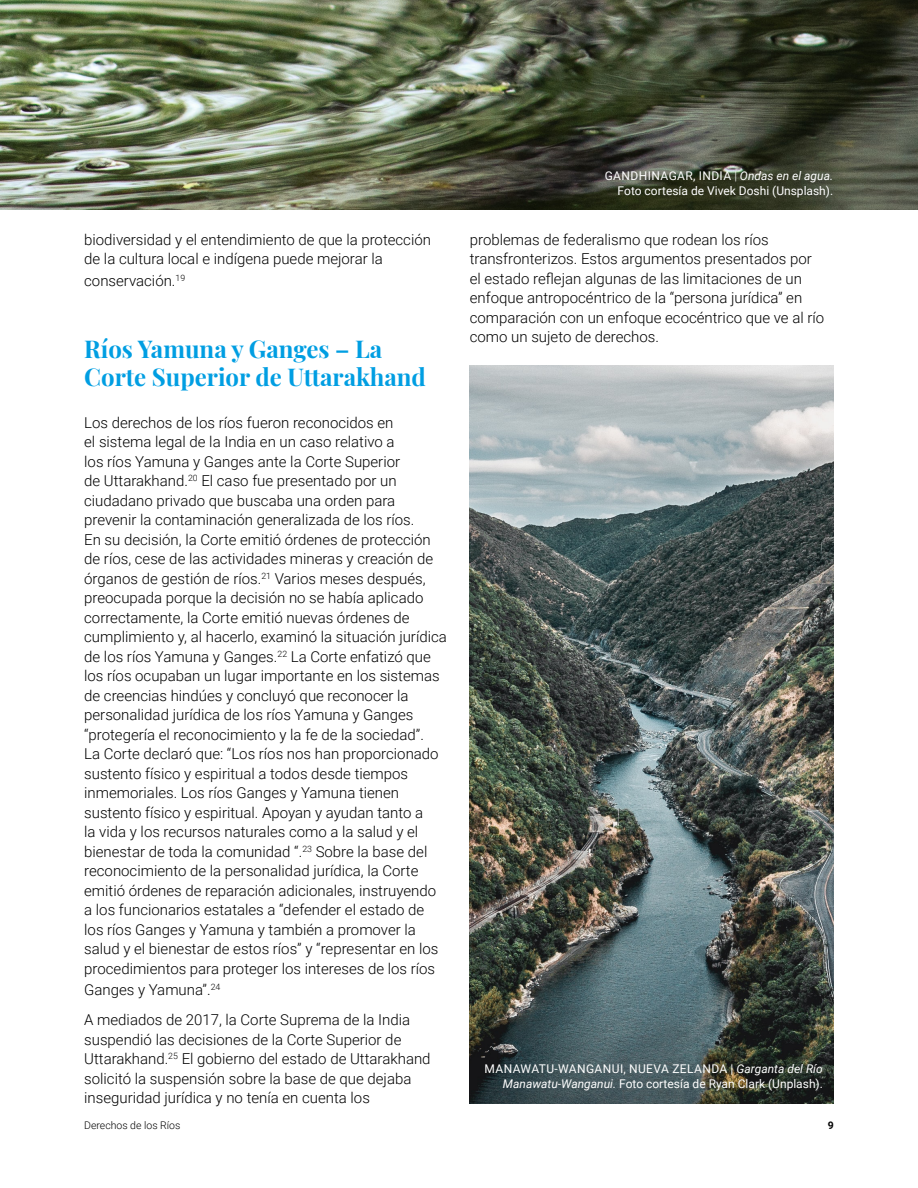
<style>
.page{position:relative;width:918px;height:1188px;background:#fff}
.page>*{position:absolute;margin:0;border:0;box-sizing:border-box;transform-origin:0 0}
.t1{font:24px/28.8px "Playfair Display";color:#009ee2}
.t2{font:300 15px/19.5px "Roboto";color:#000}
.t3{font:12px/15px "Roboto";color:#fff;text-align:right}
.t4{font:300 10.5px "Roboto";color:#000}
.t5{font:700 10.5px "Roboto";color:#000}
.s1{font-weight:300}
.s2{font-style:italic}
</style>
<div class="page">
<img style="left:470px;top:365px;width:364px;height:739px">
<img style="left:0;top:0;width:918px;height:210px">
<p class="t2" style="left:84px;top:229px;width:348px">biodiversidad y el entendimiento de que la protección de la cultura local e indígena puede mejorar la</p>
<p class="t2" style="left:84px;top:270px;width:103px">conservación.<sup>19</sup></p>
<h1 class="t1" style="left:84px;top:332px;width:343px">Ríos Yamuna y Ganges – La<br>Corte Superior de Uttarakhand</h1>
<p class="t2" style="left:84px;top:412px;width:364px">Los derechos de los ríos fueron reconocidos en<br>el sistema legal de la India en un caso relativo a<br>los ríos Yamuna y Ganges ante la Corte Superior<br>de Uttarakhand.<sup>20</sup> El caso fue presentado por un ciudadano privado que buscaba una orden para prevenir la contaminación generalizada de los ríos.<br>En su decisión, la Corte emitió órdenes de protección de ríos, cese de las actividades mineras y creación de órganos de gestión de ríos.<sup>21</sup> Varios meses después, preocupada porque la decisión no se había aplicado correctamente, la Corte emitió nuevas órdenes de cumplimiento y, al hacerlo, examinó la situación jurídica de los ríos Yamuna y Ganges.<sup>22</sup> La Corte enfatizó que los ríos ocupaban un lugar importante en los sistemas de creencias hindúes y concluyó que reconocer la personalidad jurídica de los ríos Yamuna y Ganges “protegería el reconocimiento y la fe de la sociedad”.<br>La Corte declaró que: “Los ríos nos han proporcionado sustento físico y espiritual a todos desde tiempos inmemoriales. Los ríos Ganges y Yamuna tienen sustento físico y espiritual. Apoyan y ayudan tanto a<br>la vida y los recursos naturales como a la salud y el bienestar de toda la comunidad “.<sup>23</sup> Sobre la base del reconocimiento de la personalidad jurídica, la Corte emitió órdenes de reparación adicionales, instruyendo a los funcionarios estatales a “defender el estado de los ríos Ganges y Yamuna y también a promover la salud y el bienestar de estos ríos” y “representar en los procedimientos para proteger los intereses de los ríos</p>
<p class="t2" style="left:84px;top:974px;width:327px;line-height:30.3px">Ganges y Yamuna”.<sup>24<br></sup>A mediados de 2017, la Corte Suprema de la India</p>
<p class="t2" style="left:84px;top:1029px;width:348px">suspendió las decisiones de la Corte Superior de Uttarakhand.<sup>25</sup> El gobierno del estado de Uttarakhand solicitó la suspensión sobre la base de que dejaba inseguridad jurídica y no tenía en cuenta los</p>
<p class="t3" style="left:605px;top:167px;width:230px">GANDHINAGAR, INDIA <span class="s1">|</span> <span class="s2">Ondas en el agua.<br></span>Foto cortesía de Vivek Doshi (Unsplash).</p>
<p class="t2" style="left:470px;top:229px;width:356px">problemas de federalismo que rodean los ríos transfronterizos. Estos argumentos presentados por el estado reflejan algunas de las limitaciones de un enfoque antropocéntrico de la “persona jurídica” en comparación con un enfoque ecocéntrico que ve al río como un sujeto de derechos.</p>
<p class="t3" style="left:484px;top:1061px;width:340px">MANAWATU-WANGANUI, NUEVA ZELANDA | <span class="s2">Garganta del Río<br>Manawatu-Wanganui.</span> Foto cortesía de Ryan Clark (Unplash).</p>
<p class="t4" style="left:84px;top:1118px;width:98px">Derechos de los Ríos</p>
<p class="t5" style="left:828px;top:1118px;width:8px">9</p>
</div>
